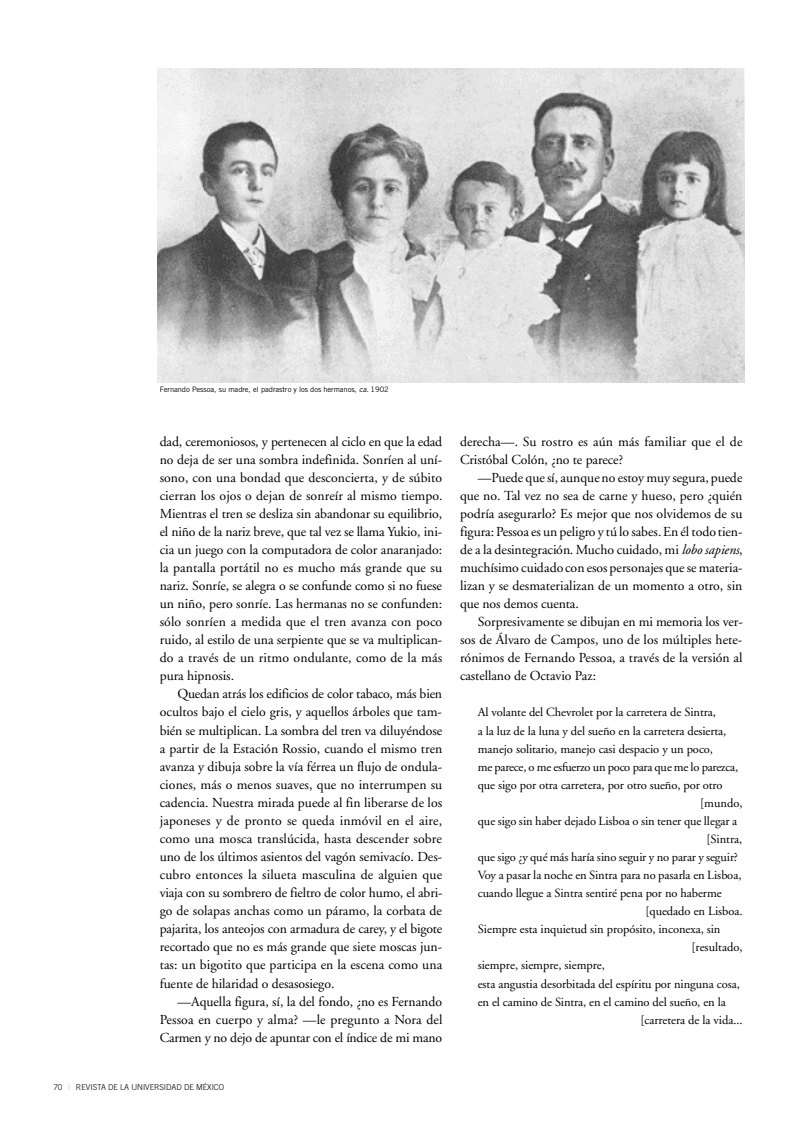
<style>
.page{position:relative;width:798px;height:1134px;background:#fff}
.page>*{position:absolute;margin:0;border:0;box-sizing:border-box;transform-origin:0 0}
.t1{font:13.75px/18.1px "Adobe Garamond";color:#000;text-align:justify}
.t2{font:12.5px "Adobe Garamond";letter-spacing:-.005em;color:#000}
.t3{font:300 8.12px "Trade Gothic";letter-spacing:-.01em;color:#000}
.t4{font:7.5px "Trade Gothic";letter-spacing:-.005em;color:#000}
.s1{font-style:italic}
.s2{font-weight:400;color:#bfbfbf}
</style>
<div class="page">
<img style="left:158px;top:69px;width:586px;height:314px">
<p class="t4" style="left:160px;top:387px;width:230px">Fernando Pessoa, su madre, el padrastro y los dos hermanos, <span class="s1">ca.</span> 1902</p>
<p class="t1" style="left:160px;top:433px;width:284px">dad, ceremoniosos, y pertenecen al ciclo en que la edad no deja de ser una sombra indefinida. Sonríen al uní&shy;sono, con una bondad que desconcierta, y de súbito cierran los ojos o dejan de sonreír al mismo tiempo.<br>Mientras el tren se desliza sin abandonar su equilibrio, el niño de la nariz breve, que tal vez se llama Yukio, ini&shy;cia un juego con la computadora de color anaranjado: la pantalla portátil no es mucho más grande que su nariz. Sonríe, se alegra o se confunde como si no fuese un niño, pero sonríe. Las hermanas no se confunden: sólo sonríen a medida que el tren avanza con poco ruido, al estilo de una serpiente que se va multiplican&shy;do a través de un ritmo ondulante, como de la más pura hipnosis.</p>
<p class="t1" style="left:160px;top:686px;width:284px;text-indent:18px">Quedan atrás los edificios de color tabaco, más bien ocultos bajo el cielo gris, y aquellos árboles que tam&shy;bién se multiplican. La sombra del tren va diluyéndose a partir de la Estación Rossio, cuando el mismo tren avanza y dibuja sobre la vía férrea un flujo de ondula&shy;ciones, más o menos suaves, que no interrumpen su cadencia. Nuestra mirada puede al fin liberarse de los japoneses y de pronto se queda inmóvil en el aire, como una mosca translúcida, hasta descender sobre uno de los últimos asientos del vagón semivacío. Des&shy;cubro entonces la silueta masculina de alguien que viaja con su sombrero de fieltro de color humo, el abri&shy;go de solapas anchas como un páramo, la corbata de pajarita, los anteojos con armadura de carey, y el bigote recortado que no es más grande que siete moscas jun&shy;tas: un bigotito que participa en la escena como una fuente de hilaridad o desasosiego.</p>
<p class="t1" style="left:160px;top:994px;width:284px;text-indent:18px">—Aquella figura, sí, la del fondo, ¿no es Fernando Pessoa en cuerpo y alma? —le pregunto a Nora del Carmen y no dejo de apuntar con el índice de mi mano</p>
<p class="t3" style="left:53px;top:1084px;width:172px">70 <span class="s2">|</span> REVISTA DE LA UNIVERSIDAD DE MÉXICO</p>
<p class="t1" style="left:460px;top:433px;width:284px">derecha—. Su rostro es aún más familiar que el de<br>Cristóbal Colón, ¿no te parece?</p>
<p class="t1" style="left:460px;top:470px;width:284px;text-indent:18px">— Puede que sí, aunque no estoy muy segura, puede que no. Tal vez no sea de carne y hueso, pero ¿quién podría asegurarlo? Es mejor que nos olvidemos de su figura:Pessoa es un peligro y tú lo sabes. En él todo tien&shy;de a la desintegración. Mucho cuidado, mi <span class="s1">lobo sapiens</span>, muchísimo cuidado con esos personajes que se materia&shy;lizan y se desmaterializan de un momento a otro, sin que nos demos cuenta.</p>
<p class="t1" style="left:460px;top:614px;width:284px;text-indent:18px">Sorpresivamente se dibujan en mi memoria los ver&shy;sos de Álvaro de Campos, uno de los múltiples hete&shy;rónimos de Fernando Pessoa, a través de la versión al castellano de Octavio Paz:</p>
<p class="t2" style="left:477px;top:707px;width:240px">Al volante del Chevrolet por la carretera de Sintra,</p>
<p class="t2" style="left:477px;top:726px;width:250px">a la luz de la luna y del sueño en la carretera desierta,</p>
<p class="t2" style="left:477px;top:744px;width:237px">manejo solitario, manejo casi despacio y un poco,</p>
<p class="t2" style="left:477px;top:762px;width:262px">me parece, o me esfuerzo un poco para que me lo parezc a ,</p>
<p class="t2" style="left:477px;top:780px;width:246px">que sigo por otra carretera, por otro sueño, por otro</p>
<p class="t2" style="left:700px;top:798px;width:44px">[mundo,</p>
<p class="t2" style="left:477px;top:816px;width:261px">que sigo sin haber dejado Lisboa o sin tener que llegar a</p>
<p class="t2" style="left:706px;top:834px;width:37px">[Sintra,</p>
<p class="t2" style="left:477px;top:852px;width:261px">que sigo ¿y qué más haría sino seguir y no parar y seguir?</p>
<p class="t2" style="left:477px;top:870px;width:265px">Voy a pasar la noche en Sintra para no pasarla en Lisboa,</p>
<p class="t2" style="left:477px;top:888px;width:245px">cuando llegue a Sintra sentiré pena por no haberme</p>
<p class="t2" style="left:645px;top:906px;width:98px">[quedado en Lisboa.</p>
<p class="t2" style="left:477px;top:924px;width:244px">Siempre esta inquietud sin propósito, inconexa, sin</p>
<p class="t2" style="left:691px;top:942px;width:53px">[resultado,</p>
<p class="t2" style="left:477px;top:960px;width:129px">siempre, siempre, siempre,</p>
<p class="t2" style="left:477px;top:979px;width:263px">esta angustia desorbitada del espíritu por ninguna cosa,</p>
<p class="t2" style="left:477px;top:997px;width:249px">en el camino de Sintra, en el camino del sueño, en la</p>
<p class="t2" style="left:640px;top:1015px;width:104px">[carretera de la vida...</p>
</div>
